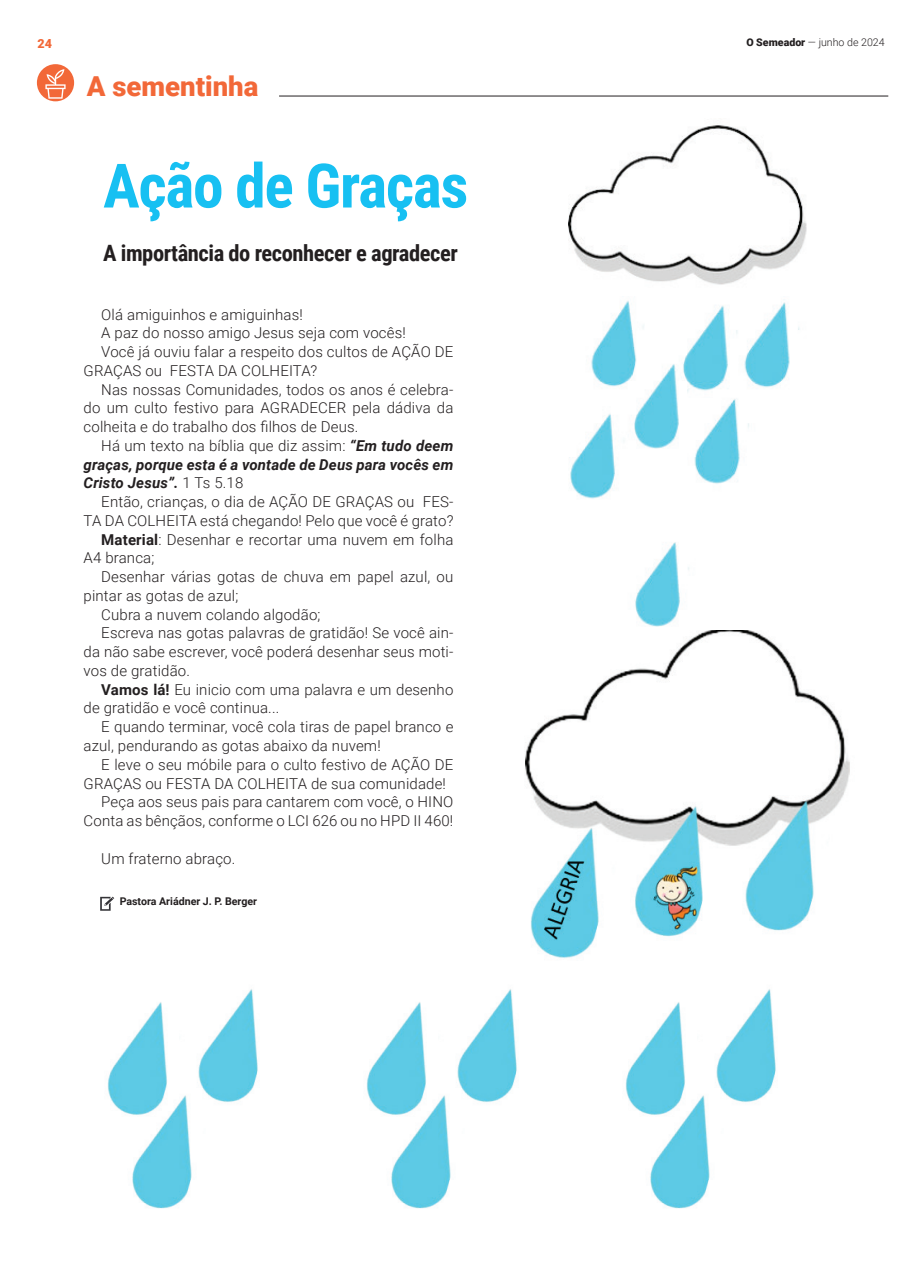
<style>
.page{position:relative;width:922px;height:1276px;background:#fff}
.page>*{position:absolute;margin:0;border:0;box-sizing:border-box;transform-origin:0 0}
.t1{font:700 61.25px "Roboto Condensed";letter-spacing:-.02em;color:#17c0f2}
.t2{font:900 27.5px "Roboto";color:#f26838}
.t3{font:700 22.5px "Roboto Condensed";letter-spacing:-.02em;color:#231f20}
.t4{font:300 15px "Roboto";letter-spacing:.01em;color:#231f20}
.t5{font:italic 700 15px "Roboto";letter-spacing:.01em;color:#231f20}
.t6{font:900 12.5px "Roboto";color:#f26838}
.t7{font:700 10.62px "Roboto";color:#231f20}
.t8{font:300 10.62px "Roboto";color:#231f20}
.s1{font-weight:900}
.s2{font-weight:700;font-style:italic}
.s3{font-weight:300;font-style:normal}
.s4{font-weight:700}
</style>
<div class="page">
<img style="left:525px;top:630px;width:325px;height:328px">
<hr style="left:279px;top:96px;width:609px;height:1px;background:#231f20">
<div style="left:37px;top:64px;width:37px;height:37px;background:#f26838;border-radius:50%"></div>
<svg style="left:41px;top:69px;width:28px;height:30px"></svg>
<svg style="left:100px;top:896px;width:14px;height:14px"></svg>
<img style="left:568px;top:125px;width:239px;height:502px">
<img style="left:107px;top:989px;width:151px;height:220px">
<img style="left:366px;top:989px;width:151px;height:220px">
<img style="left:625px;top:989px;width:151px;height:220px">
<p class="t6" style="left:38px;top:35px;width:16px">24</p>
<p class="t8" style="left:746px;top:34px;width:140px"><span class="s1">O Semeador</span> ― junho de 2024</p>
<h2 class="t2" style="left:106px;top:72px;width:99px">núncios</h2>
<h2 class="t2" style="left:87px;top:67px;width:173px">A sementinha</h2>
<h1 class="t1" style="left:103px;top:159px;width:366px">Ação de Graças</h1>
<h3 class="t3" style="left:103px;top:243px;width:356px">A importância do reconhecer e agradecer</h3>
<p class="t4" style="left:101px;top:304px;width:203px">Olá amiguinhos e amiguinhas!</p>
<p class="t4" style="left:101px;top:326px;width:306px">A paz do nosso amigo Jesus seja com vocês!</p>
<p class="t4" style="left:101px;top:341px;width:353px">Você já ouviu falar a respeito dos cultos de AÇÃO DE</p>
<p class="t4" style="left:84px;top:360px;width:235px">GRAÇAS ou FESTA DA COLHEITA?</p>
<p class="t4" style="left:101px;top:382px;width:353px">Nas nossas Comunidades, todos os anos é celebra-</p>
<p class="t4" style="left:84px;top:397px;width:371px">do um culto festivo para AGRADECER pela dádiva da</p>
<p class="t4" style="left:84px;top:416px;width:276px">colheita e do trabalho dos filhos de Deus.</p>
<p class="t4" style="left:101px;top:435px;width:353px">Há um texto na bíblia que diz assim: <span class="s2">“Em tudo deem</span></p>
<p class="t5" style="left:84px;top:458px;width:371px">graças, porque esta é a vontade de Deus para vocês em</p>
<p class="t5" style="left:84px;top:477px;width:161px">Cristo Jesus”. <span class="s3">1 Ts 5.18</span></p>
<p class="t4" style="left:101px;top:491px;width:353px">Então, crianças, o dia de AÇÃO DE GRAÇAS ou FES-</p>
<p class="t4" style="left:84px;top:510px;width:371px">TA DA COLHEITA está chegando! Pelo que você é grato?</p>
<p class="t4" style="left:101px;top:532px;width:353px"><span class="s4">Material</span>: Desenhar e recortar uma nuvem em folha</p>
<p class="t4" style="left:84px;top:551px;width:72px">A4 branca;</p>
<p class="t4" style="left:101px;top:566px;width:353px">Desenhar várias gotas de chuva em papel azul, ou</p>
<p class="t4" style="left:84px;top:588px;width:156px">pintar as gotas de azul;</p>
<p class="t4" style="left:101px;top:607px;width:221px">Cubra a nuvem colando algodão;</p>
<p class="t4" style="left:101px;top:626px;width:353px">Escreva nas gotas palavras de gratidão! Se você ain-</p>
<p class="t4" style="left:84px;top:641px;width:371px">da não sabe escrever, você poderá desenhar seus moti-</p>
<p class="t4" style="left:84px;top:663px;width:108px">vos de gratidão.</p>
<p class="t4" style="left:101px;top:682px;width:353px"><span class="s4">Vamos lá!</span> Eu inicio com uma palavra e um desenho</p>
<p class="t4" style="left:84px;top:701px;width:197px">de gratidão e você continua...</p>
<p class="t4" style="left:101px;top:720px;width:353px">E quando terminar, você cola tiras de papel branco e</p>
<p class="t4" style="left:84px;top:738px;width:298px">azul, pendurando as gotas abaixo da nuvem!</p>
<p class="t4" style="left:101px;top:754px;width:353px">E leve o seu móbile para o culto festivo de AÇÃO DE</p>
<p class="t4" style="left:84px;top:772px;width:364px">GRAÇAS ou FESTA DA COLHEITA de sua comunidade!</p>
<p class="t4" style="left:101px;top:795px;width:353px">Peça aos seus pais para cantarem com você, o HINO</p>
<p class="t4" style="left:84px;top:813px;width:371px">Conta as bênçãos, conforme o LCI 626 ou no HPD II 460!</p>
<p class="t4" style="left:101px;top:851px;width:135px">Um fraterno abraço.</p>
<p class="t7" style="left:120px;top:896px;width:139px">Pastora Ariádner J. P. Berger</p>
</div>
